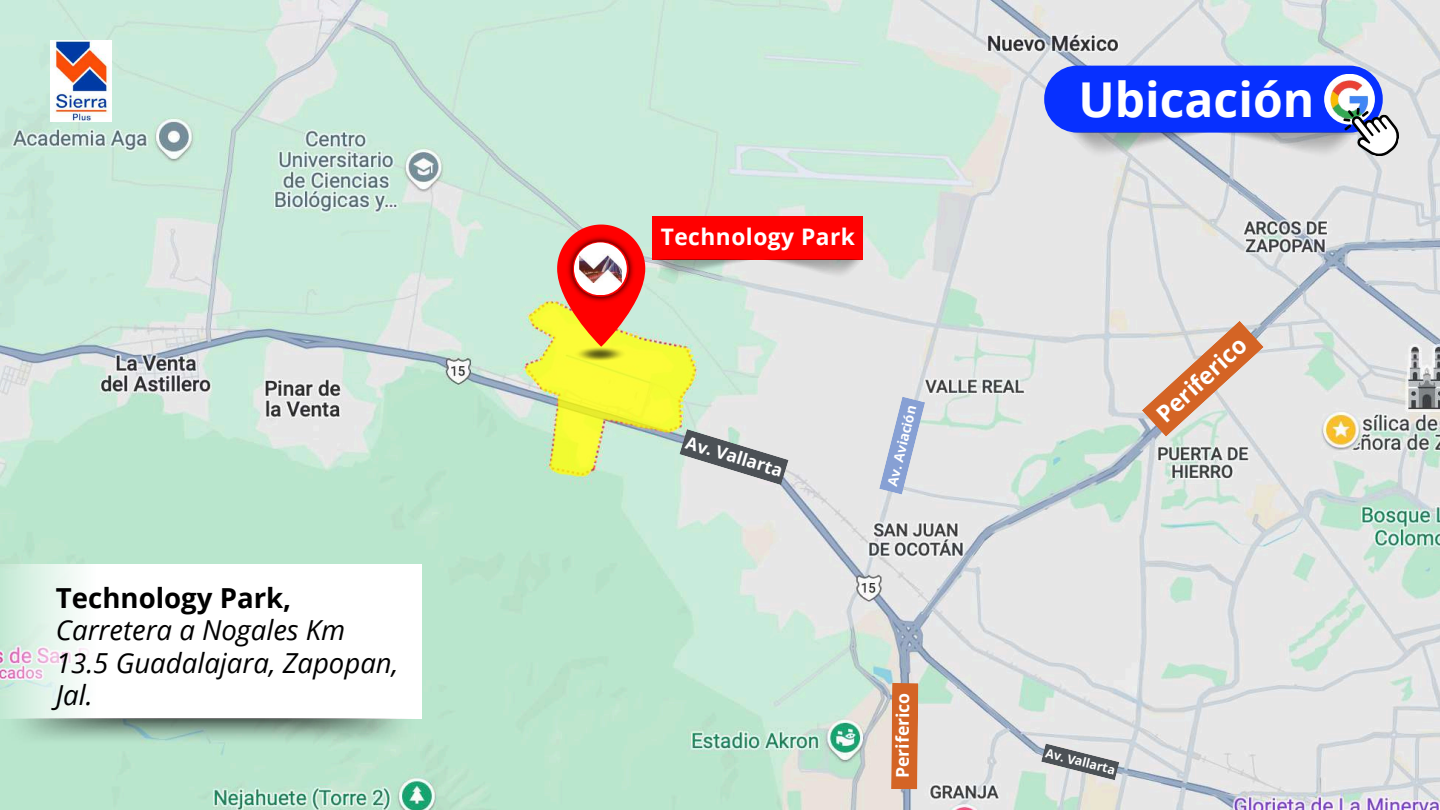
<style>
.page{position:relative;width:1440px;height:810px;background:#fff}
.page>*{position:absolute;margin:0;border:0;box-sizing:border-box;transform-origin:0 0}
.t1{font:700 48.1px "Open Sans";color:#fff}
.t2{font:italic 27.6px/32.2px "Open Sans";color:#000}
.t3{font:700 27.6px "Open Sans";color:#000}
.t4{font:700 23.3px "Open Sans";color:#fff}
.t5{font:700 22.8px "Open Sans";letter-spacing:.02em;color:#fff}
.t6{font:700 17.6px "Open Sans";letter-spacing:-.005em;color:#fff}
.t7{font:700 17.4px "Open Sans";color:#fff}
.t8{font:700 13.6px "Open Sans";color:#fff}
.t9{font:700 12.4px "Open Sans";color:#fff}
</style>
<div class="page">
<img style="left:0;top:0;width:1440px;height:810px">
<img style="left:491px;top:291px;width:232px;height:190px">
<img style="left:574px;top:347px;width:53px;height:14px">
<svg style="left:557px;top:225px;width:88px;height:122px;background:#ed844b"></svg>
<img style="left:566px;top:234px;width:69px;height:70px">
<div style="left:574px;top:242px;width:53px;height:53px;background:#fff;border-radius:50%"></div>
<img style="left:580px;top:254px;width:41px;height:29px">
<div style="left:652px;top:216px;width:211px;height:43px;background:#f00"></div>
<svg style="left:679px;top:429px;width:110px;height:56px;background:#9ea3a4"></svg>
<svg style="left:1041px;top:744px;width:78px;height:36px;background:#989b9d"></svg>
<svg style="left:879px;top:397px;width:46px;height:98px;background:#b7c3dd"></svg>
<svg style="left:891px;top:683px;width:27px;height:106px;background:#d4692d"></svg>
<img style="left:652px;top:259px;width:211px;height:19px">
<div style="left:97px;top:564px;width:325px;height:155px;background:#fff"></div>
<img style="left:0;top:564px;width:97px;height:155px">
<img style="left:4px;top:719px;width:412px;height:26px">
<div style="left:1044px;top:66px;width:339px;height:66px;background:#0730ff;border-radius:33px"></div>
<img style="left:1068px;top:132px;width:273px;height:27px">
<img style="left:51px;top:41px;width:60px;height:80px">
<svg style="left:1142px;top:321px;width:122px;height:116px;background:#dbb8a3"></svg>
<div style="left:1324px;top:74px;width:51px;height:51px;background:#fff;border-radius:50%"></div>
<img style="left:1329px;top:80px;width:41px;height:39px">
<svg style="left:1341px;top:88px;width:61px;height:71px"></svg>
<p class="t3" style="left:56px;top:579px;width:237px">Technology Park,</p>
<p class="t2" style="left:56px;top:614px;width:344px">Carretera a Nogales Km<br>13.5 Guadalajara, Zapopan,<br>Jal.</p>
<p class="t5" style="left:661px;top:220px;width:196px">Technology Park</p>
<p class="t7" style="left:690px;top:430px;width:102px;rotate:17deg">Av. Vallarta</p>
<p class="t8" style="left:883px;top:483px;width:84px;rotate:-76deg">Av. Aviación</p>
<p class="t6" style="left:890px;top:778px;width:87px;rotate:-90deg">Periferico</p>
<h1 class="t1" style="left:1079px;top:65px;width:237px">Ubicación</h1>
<p class="t4" style="left:1149px;top:406px;width:115px;rotate:-43deg">Periferico</p>
<p class="t9" style="left:1048px;top:744px;width:73px;rotate:14deg">Av. Vallarta</p>
</div>
